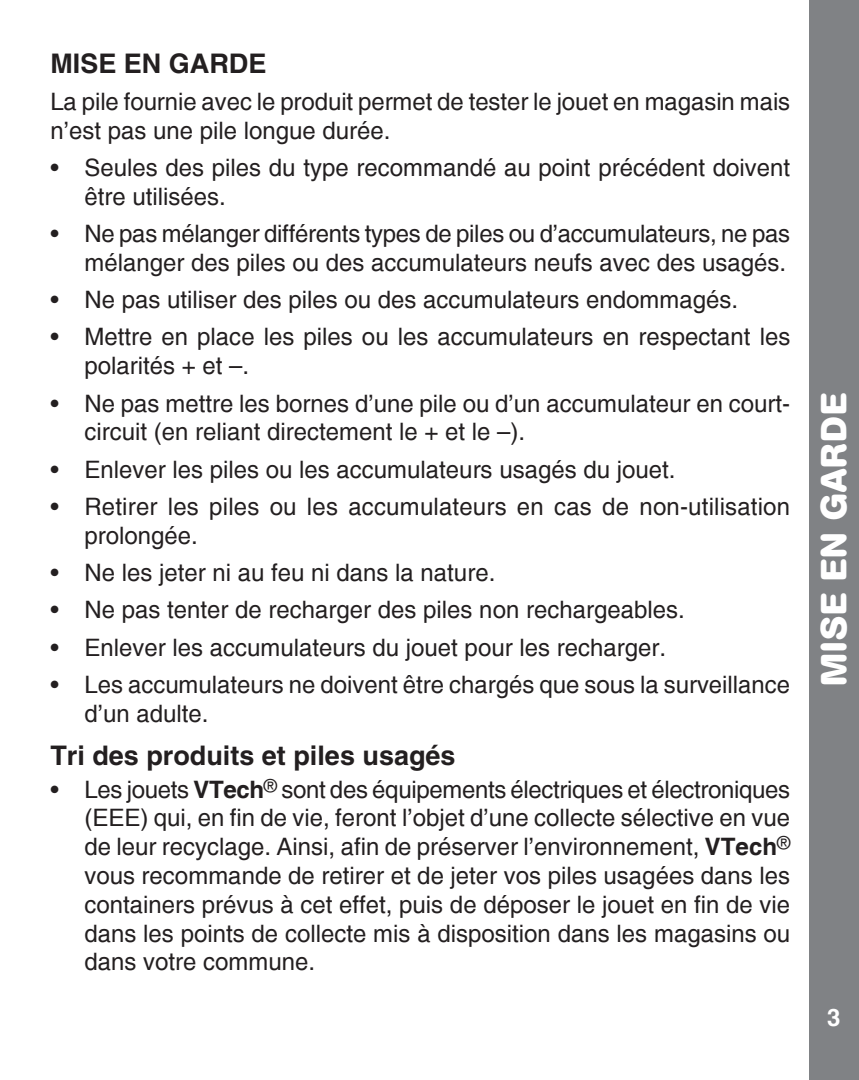
<style>
.page{position:relative;width:859px;height:1080px;background:#fff}
.page>*{position:absolute;margin:0;border:0;box-sizing:border-box;transform-origin:0 0}
.t1{font:700 36px "AG Book Rounded";letter-spacing:.025em;color:#fff}
.bold{font:700 27px "Helvetica";color:#231f20}
.bold-2{font:700 27px "Helvetica";color:#231f20}
.point{font:24px/28.8px "Helvetica";color:#231f20}
.body{font:24px/28.8px "Helvetica";letter-spacing:-.005em;color:#231f20}
.Body_text_hang{font:700 24px "Helvetica";color:#fff}
.s1{font-weight:700}
</style>
<div class="page">
<div style="left:809px;top:0;width:50px;height:1080px;background:#808285"></div>
<p class="bold-2" style="left:50px;top:46px;width:218px">MISE EN GARDE</p>
<p class="body" style="left:50px;top:87px;width:741px">La pile fournie avec le produit permet de tester le jouet en magasin mais n’est pas une pile longue durée.</p>
<p class="point" style="left:84px;top:153px;width:707px;text-indent:-34px">• Seules des piles du type recommandé au point précédent doivent être utilisées.</p>
<p class="point" style="left:50px;top:219px;width:741px;text-align:right">• Ne pas mélanger différents types de piles ou d’accumulateurs, ne pas mélanger des piles ou des accumulateurs neufs avec des usagés.</p>
<p class="point" style="left:50px;top:286px;width:689px">• Ne pas utiliser des piles ou des accumulateurs endommagés.</p>
<p class="point" style="left:84px;top:323px;width:707px;text-indent:-34px">• Mettre en place les piles ou les accumulateurs en respectant les polarités + et –.</p>
<p class="point" style="left:84px;top:389px;width:707px;text-indent:-34px">• Ne pas mettre les bornes d’une pile ou d’un accumulateur en court&shy;circuit (en reliant directement le + et le –).</p>
<p class="point" style="left:50px;top:455px;width:627px">• Enlever les piles ou les accumulateurs usagés du jouet.</p>
<p class="point" style="left:84px;top:492px;width:707px;text-indent:-34px">• Retirer les piles ou les accumulateurs en cas de non-utilisation prolongée.</p>
<p class="point" style="left:50px;top:558px;width:446px">• Ne les jeter ni au feu ni dans la nature.</p>
<p class="point" style="left:50px;top:596px;width:636px">• Ne pas tenter de recharger des piles non rechargeables.</p>
<p class="point" style="left:50px;top:633px;width:617px">• Enlever les accumulateurs du jouet pour les recharger.</p>
<p class="point" style="left:84px;top:670px;width:707px;text-indent:-34px">• Les accumulateurs ne doivent être chargés que sous la surveillance d’un adulte.</p>
<p class="bold" style="left:50px;top:739px;width:407px">Tri des produits et piles usagés</p>
<p class="point" style="left:84px;top:775px;width:707px;text-align:justify;text-indent:-34px">• Les jouets <span class="s1">VTech</span><sup>®</sup> sont des équipements électriques et électroniques (EEE) qui, en fin de vie, feront l’objet d’une collecte sélective en vue de leur recyclage. Ainsi, afin de préserver l’environnement, <span class="s1">VTech</span><sup>® </sup>vous recommande de retirer et de jeter vos piles usagées dans les containers prévus à cet effet, puis de déposer le jouet en fin de vie dans les points de collecte mis à disposition dans les magasins ou dans votre commune.</p>
<p class="t1" style="left:813px;top:686px;width:294px;rotate:-90deg">MISE EN GARDE</p>
<p class="Body_text_hang" style="left:827px;top:1003px;width:15px">3</p>
</div>
